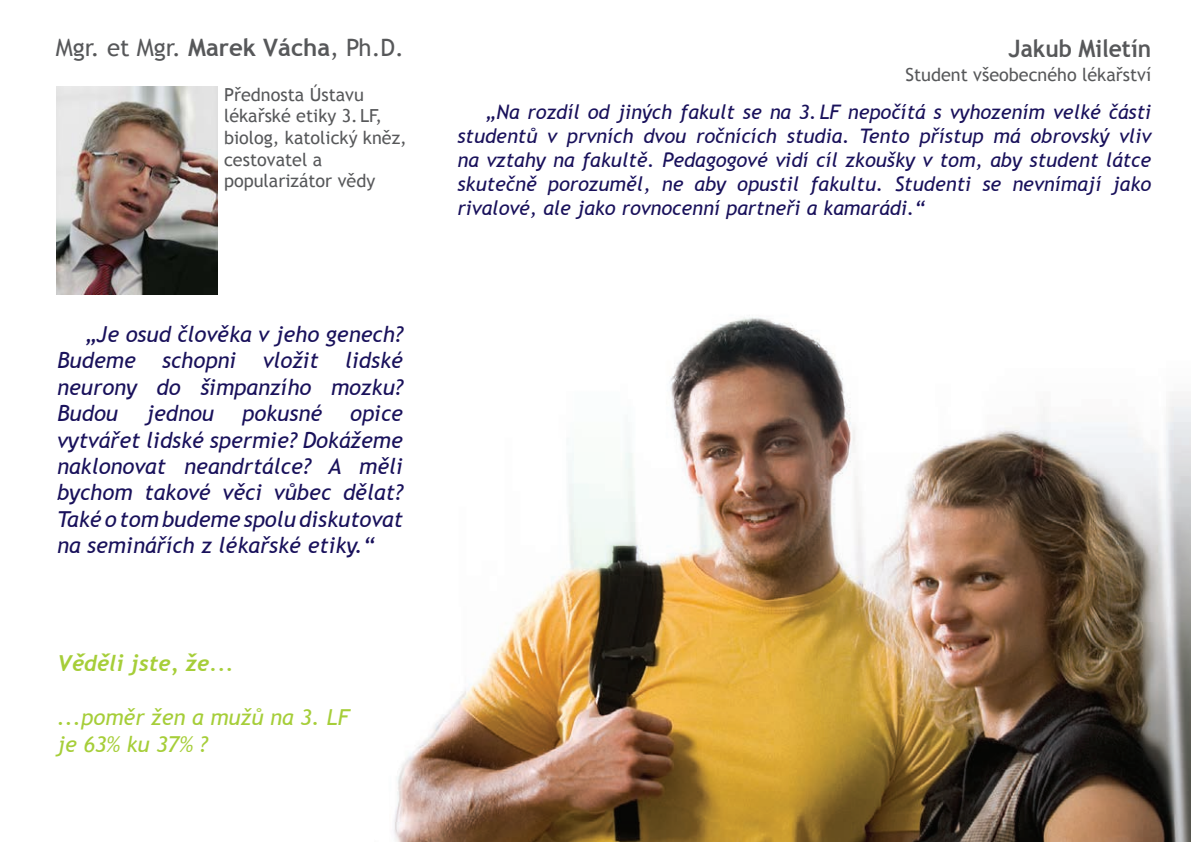
<style>
.page{position:relative;width:1191px;height:842px;background:#fff}
.page>*{position:absolute;margin:0;border:0;box-sizing:border-box;transform-origin:0 0}
.t1{font:24px "Trebuchet MS";color:#57585a}
.t2{font:700 24px "Trebuchet MS";color:#57585a;scale:.95 1}
.Paragraph_Style_3{font:italic 22px/26.4px "Trebuchet MS";color:#19115b;text-align:justify}
.Paragraph_Style_2{font:italic 22px "Trebuchet MS";color:#a6ce39}
.Paragraph_Style_2-2{font:italic 700 22px "Trebuchet";color:#a6ce39}
.Paragraph_Style_3-2{font:italic 20px/24px "Trebuchet MS";color:#19115b;text-align:justify}
.t3{font:18px/21.6px "Trebuchet MS";color:#57585a}
.s1{font-weight:700}
</style>
<div class="page">
<img style="left:57px;top:87px;width:160px;height:207px">
<img style="left:394px;top:317px;width:797px;height:525px">
<p class="t1" style="left:56px;top:33px;width:350px">Mgr. et Mgr. <span class="s1">Marek Vácha</span>, Ph.D.</p>
<p class="t3" style="left:224px;top:84px;width:184px">Přednosta Ústavu lékařské etiky 3. LF, biolog, katolický kněz, cestovatel a</p>
<p class="t3" style="left:224px;top:170px;width:153px">popularizátor vědy</p>
<p class="Paragraph_Style_3" style="left:57px;top:321px;width:347px;text-indent:28px">„Je osud člověka v jeho genech?<br>Budeme schopni vložit lidské neurony do šimpanzího mozku?<br>Budou</p>
<p class="Paragraph_Style_3" style="left:146px;top:400px;width:70px">jednou</p>
<p class="Paragraph_Style_3" style="left:242px;top:400px;width:82px">pokusné</p>
<p class="Paragraph_Style_3" style="left:57px;top:400px;width:347px;text-indent:293px">opice vytvářet lidské spermie? Dokážeme naklonovat neandrtálce? A měli bychom takové věci vůbec dělat?<br>Také o tom budeme spolu diskutovat na seminářích z lékařské etiky.“</p>
<p class="Paragraph_Style_2-2" style="left:57px;top:649px;width:178px">Věděli jste, že...</p>
<p class="Paragraph_Style_2" style="left:57px;top:704px;width:294px">...poměr žen a mužů na 3. LF</p>
<p class="Paragraph_Style_2" style="left:57px;top:732px;width:152px">je 63% ku 37% ?</p>
<p class="t2" style="left:1008px;top:34px;width:152px">Jakub Miletín</p>
<p class="t3" style="left:905px;top:64px;width:247px">Student všeobecného lékařství</p>
<p class="Paragraph_Style_3-2" style="left:457px;top:100px;width:695px;text-indent:28px">„Na rozdíl od jiných fakult se na 3. LF nepočítá s vyhozením velké části studentů v prvních dvou ročnících studia. Tento přístup má obrovský vliv na vztahy na fakultě. Pedagogové vidí cíl zkoušky v tom, aby student látce skutečně porozuměl, ne aby opustil fakultu. Studenti se nevnímají jako rivalové, ale jako rovnocenní partneři a kamarádi.“</p>
</div>
